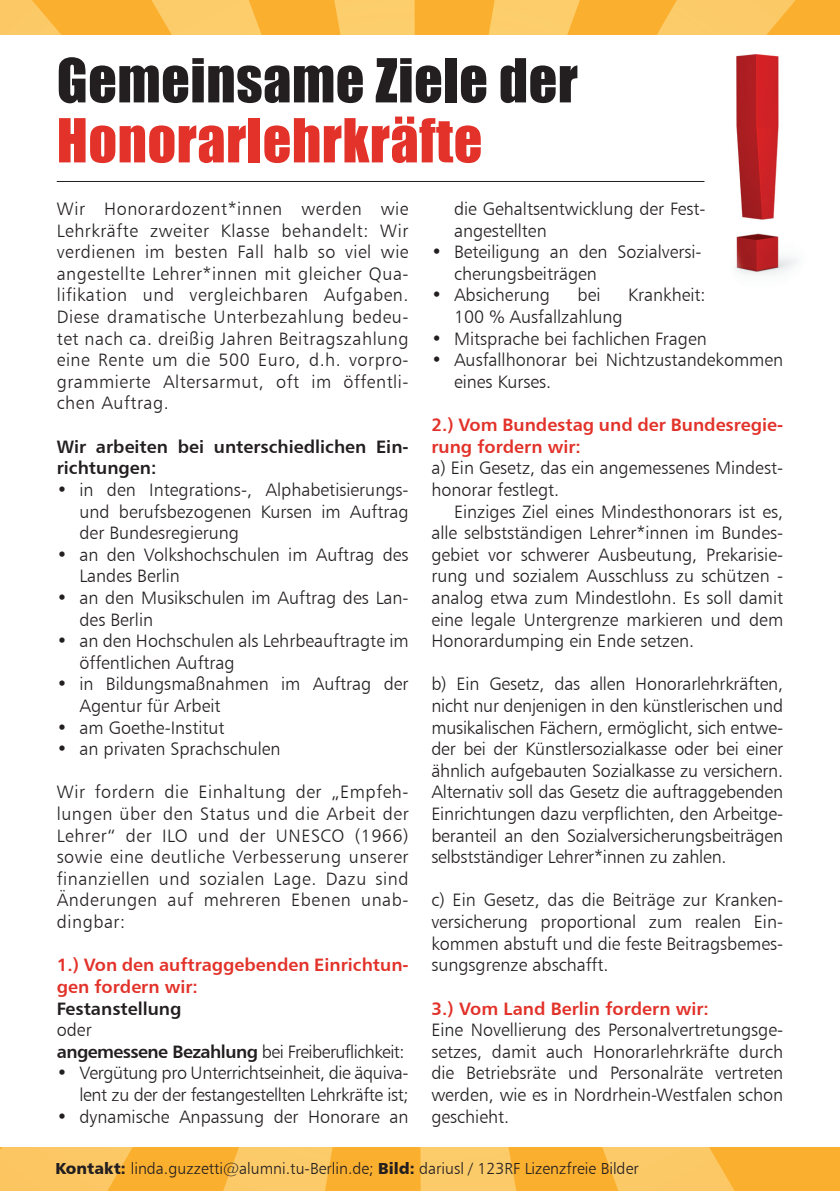
<style>
.page{position:relative;width:840px;height:1191px;background:#fff}
.page>*{position:absolute;margin:0;border:0;box-sizing:border-box;transform-origin:0 0}
.t1{font:56px "Impact";letter-spacing:.01em;color:#231f20}
.t2{font:56px "Impact";letter-spacing:.01em;color:#e23229}
.t3{font:18px/21.6px "Humanist 777 BT Light B";color:#231f20}
.t4{font:18px/21.6px "Humanist 777 BT Bold B";color:#e23229}
.t5{font:18px/21.6px "Humanist 777 BT Light B";letter-spacing:-.02em;color:#231f20;text-align:right}
.t6{font:18px/21.6px "Humanist 777 BT Bold B";color:#231f20}
.t7{font:18px/21.6px "Humanist 777 BT Light B";letter-spacing:-.03em;color:#231f20}
.t8{font:16px "Humanist 777 BT Light B";color:#231f20}
.s1{font-family:"Humanist 777 BT Bold B"}
.s2{font-family:"Humanist 777 BT Black B"}
</style>
<div class="page">
<img style="left:725px;top:34px;width:101px;height:240px">
<hr style="left:57px;top:181px;width:647px;height:1px;background:#231f20">
<svg style="left:0;top:1148px;width:839px;height:43px;background:#fbbc4a"></svg>
<svg style="left:0;top:0;width:839px;height:34px;background:#fbbd4b"></svg>
<h1 class="t1" style="left:57px;top:37px;width:522px">Gemeinsame Ziele der</h1>
<h1 class="t2" style="left:57px;top:97px;width:427px">Honorarlehrkräfte</h1>
<p class="t3" style="left:57px;top:198px;width:353px;text-align:justify">Wir Honorardozent*innen werden wie Lehrkräfte zweiter Klasse behandelt: Wir verdienen im besten Fall halb so viel wie angestellte Lehrer*innen mit gleicher Qua&shy;lifikation und vergleichbaren Aufgaben.<br>Diese dramatische Unterbezahlung bedeu&shy;tet nach ca. dreißig Jahren Beitragszahlung eine Rente um die 500 Euro, d.h. vorpro&shy;grammierte Altersarmut, oft im öffentli&shy;chen Auftrag.</p>
<p class="t6" style="left:57px;top:435px;width:353px">Wir arbeiten bei unterschiedlichen Ein&shy;richtungen:</p>
<p class="t3" style="left:79px;top:478px;width:330px;text-align:justify;text-indent:-23px">• in den Integrations-, Alphabetisierungs&shy;und berufsbezogenen Kursen im Auftrag der Bundesregierung</p>
<p class="t3" style="left:79px;top:543px;width:330px;text-indent:-23px">• an den Volkshochschulen im Auftrag des<br>Landes Berlin</p>
<p class="t3" style="left:79px;top:586px;width:330px;text-indent:-23px">• an den Musikschulen im Auftrag des Lan&shy;des Berlin</p>
<p class="t3" style="left:79px;top:630px;width:330px;text-indent:-23px">• an den Hochschulen als Lehrbeauftragte im öffentlichen Auftrag</p>
<p class="t3" style="left:79px;top:673px;width:330px;text-indent:-23px">• in Bildungsmaßnahmen im Auftrag der<br>Agentur für Arbeit</p>
<p class="t3" style="left:57px;top:716px;width:169px">• am Goethe-Institut</p>
<p class="t3" style="left:57px;top:738px;width:225px">• an privaten Sprachschulen</p>
<p class="t3" style="left:57px;top:781px;width:353px;text-align:justify">Wir fordern die Einhaltung der „Empfeh&shy;lungen über den Status und die Arbeit der Lehrer“ der ILO und der UNESCO (1966) sowie eine deutliche Verbesserung unserer finanziellen und sozialen Lage. Dazu sind Änderungen auf mehreren Ebenen unab&shy;dingbar:</p>
<p class="t4" style="left:57px;top:953px;width:353px">1.) Von den auftraggebenden Einrichtun&shy;gen fordern wir:</p>
<p class="t6" style="left:57px;top:997px;width:126px">Festanstellung</p>
<p class="t7" style="left:57px;top:1018px;width:349px">oder<br><span class="s1">angemessene Bezahlung</span> bei Freiberuflichkeit:</p>
<p class="t5" style="left:57px;top:1062px;width:353px">• Vergütung pro Unterrichtseinheit, die äquiva&shy;lent zu der der festangestellten Lehrkräfte ist;</p>
<p class="t3" style="left:57px;top:1105px;width:353px">• dynamische Anpassung der Honorare an</p>
<p class="t3" style="left:454px;top:198px;width:253px">die Gehaltsentwicklung der Fest&shy;angestellten</p>
<p class="t3" style="left:454px;top:241px;width:249px;text-indent:-23px">• Beteiligung an den Sozialversi&shy;cherungsbeiträgen</p>
<p class="t3" style="left:431px;top:284px;width:120px">• Absicherung</p>
<p class="t3" style="left:577px;top:284px;width:24px">bei</p>
<p class="t3" style="left:628px;top:284px;width:79px">Krankheit:</p>
<p class="t3" style="left:454px;top:306px;width:170px">100 % Ausfallzahlung</p>
<p class="t3" style="left:431px;top:327px;width:277px">• Mitsprache bei fachlichen Fragen</p>
<p class="t3" style="left:454px;top:349px;width:330px;text-indent:-23px">• Ausfallhonorar bei Nichtzustandekommen eines Kurses.</p>
<p class="t4" style="left:431px;top:413px;width:353px">2.) Vom Bundestag und der Bundesregie&shy;rung fordern wir:</p>
<p class="t3" style="left:431px;top:457px;width:353px">a) Ein Gesetz, das ein angemessenes Mindest&shy;honorar festlegt.</p>
<p class="t3" style="left:431px;top:500px;width:353px;text-align:justify;text-indent:23px">Einziges Ziel eines Mindesthonorars ist es, alle selbstständigen Lehrer*innen im Bundes&shy;gebiet vor schwerer Ausbeutung, Prekarisie&shy;rung und sozialem Ausschluss zu schützen - analog etwa zum Mindestlohn. Es soll damit eine legale Untergrenze markieren und dem Honorardumping ein Ende setzen.</p>
<p class="t3" style="left:431px;top:673px;width:353px;text-align:justify">b) Ein Gesetz, das allen Honorarlehrkräften, nicht nur denjenigen in den künstlerischen und musikalischen Fächern, ermöglicht, sich entwe&shy;der bei der Künstlersozialkasse oder bei einer ähnlich aufgebauten Sozialkasse zu versichern.<br>Alternativ soll das Gesetz die auftraggebenden Einrichtungen dazu verpflichten, den Arbeitge&shy;beranteil an den Sozialversicherungsbeiträgen selbstständiger Lehrer*innen zu zahlen.</p>
<p class="t3" style="left:431px;top:889px;width:353px;text-align:justify">c) Ein Gesetz, das die Beiträge zur Kranken&shy;versicherung proportional zum realen Ein&shy;kommen abstuft und die feste Beitragsbemes&shy;sungsgrenze abschafft.</p>
<p class="t4" style="left:431px;top:997px;width:279px">3.) Vom Land Berlin fordern wir:</p>
<p class="t3" style="left:431px;top:1018px;width:353px;text-align:justify">Eine Novellierung des Personalvertretungsge&shy;setzes, damit auch Honorarlehrkräfte durch die Betriebsräte und Personalräte vertreten werden, wie es in Nordrhein-Westfalen schon geschieht.</p>
<p class="t8" style="left:55px;top:1158px;width:584px"><span class="s2">Kontakt:</span> linda.guzzetti@alumni.tu-Berlin.de; <span class="s2">Bild:</span> dariusl / 123RF Lizenzfreie Bilder</p>
</div>
